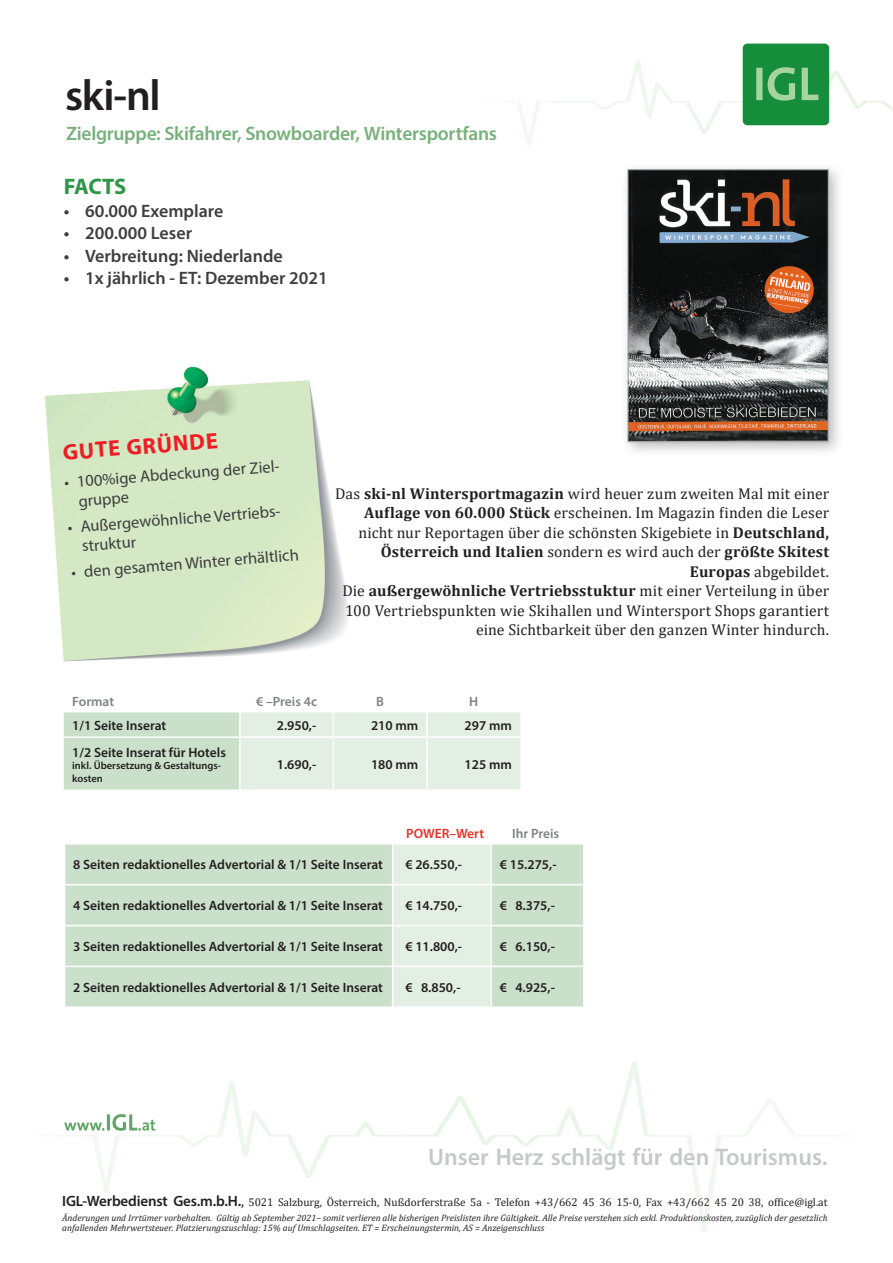
<style>
.page{position:relative;width:893px;height:1263px;background:#fff}
.page>*{position:absolute;margin:0;border:0;box-sizing:border-box;transform-origin:0 0}
.Head_schwarz{font:600 43.5px "Myriad Pro";color:#231f20}
.t1{font:600 24px "Myriad Pro";color:#c7c8ca}
.t2{font:700 22.5px "Myriad Pro";color:#ee1d23}
.Facts{font:700 22.5px "Myriad Pro";letter-spacing:-.015em;color:#2e9647}
.Head_schwarz-2{font:600 19.5px "Myriad Pro";letter-spacing:-.015em;color:#77b17a}
.t3{font:600 18px "Myriad Pro";color:#3e3e3f}
.t4{font:16.5px/18.8px "Myriad Pro";color:#3e3e3f}
.Fließ{font:15.75px/19.5px "Cambria";letter-spacing:.005em;color:#231f20;text-align:right}
.t5{font:600 13.5px "Myriad Pro";color:#231f20}
.t6{font:600 13.5px "Myriad Pro";color:#808285}
.t7{font:600 13.5px "Myriad Pro";color:#e53025}
.t8{font:11.25px "Cambria";color:#231f20}
.t9{font:600 10.5px/12.6px "Myriad Pro";color:#231f20}
.t10{font:italic 9.3px/10.5px "Cambria";color:#231f20}
.s1{font-weight:700}
.s2{font-family:"Myriad Pro";font-weight:600;font-size:15px}
.s3{font-size:15px}
</style>
<div class="page">
<svg style="left:57px;top:1061px;width:779px;height:171px"></svg>
<div style="left:743px;top:44px;width:86px;height:81px;background:#168d3b;border-radius:5px"></div>
<svg style="left:510px;top:60px;width:383px;height:85px"></svg>
<img style="left:44px;top:366px;width:304px;height:296px">
<svg style="left:64px;top:712px;width:456px;height:77px;background:#dae9d9"></svg>
<hr style="left:426px;top:712px;width:2px;height:24px;background:#fff">
<hr style="left:64px;top:736px;width:176px;height:2px;background:#fff">
<hr style="left:240px;top:736px;width:93px;height:2px;background:#fff">
<hr style="left:239px;top:738px;width:2px;height:51px;background:#fff">
<hr style="left:333px;top:736px;width:94px;height:2px;background:#fff">
<hr style="left:333px;top:738px;width:1px;height:51px;background:#fff">
<hr style="left:427px;top:736px;width:93px;height:2px;background:#fff">
<hr style="left:426px;top:738px;width:2px;height:51px;background:#fff">
<div style="left:620px;top:162px;width:224px;height:296px;background:#231f20;opacity:.3"></div>
<img style="left:630px;top:171px;width:196px;height:269px">
<div style="left:628px;top:169px;width:200px;height:273px;border:1px solid #939598"></div>
<div style="left:65px;top:844px;width:518px;height:162px;background:#cbe0cb"></div>
<div style="left:393px;top:844px;width:97px;height:162px;background:#e4efe3"></div>
<hr style="left:392px;top:844px;width:1px;height:40px;background:#fff">
<hr style="left:490px;top:844px;width:2px;height:40px;background:#fff">
<hr style="left:64px;top:884px;width:329px;height:1px;background:#fff">
<hr style="left:393px;top:884px;width:98px;height:1px;background:#fff">
<hr style="left:392px;top:885px;width:1px;height:40px;background:#fff">
<hr style="left:491px;top:884px;width:94px;height:1px;background:#fff">
<hr style="left:490px;top:885px;width:2px;height:40px;background:#fff">
<hr style="left:64px;top:925px;width:329px;height:1px;background:#fff">
<hr style="left:393px;top:925px;width:98px;height:1px;background:#fff">
<hr style="left:392px;top:926px;width:1px;height:40px;background:#fff">
<hr style="left:491px;top:925px;width:94px;height:1px;background:#fff">
<hr style="left:490px;top:926px;width:2px;height:40px;background:#fff">
<hr style="left:64px;top:966px;width:329px;height:1px;background:#fff">
<hr style="left:393px;top:966px;width:98px;height:1px;background:#fff">
<hr style="left:392px;top:967px;width:1px;height:39px;background:#fff">
<hr style="left:491px;top:966px;width:94px;height:1px;background:#fff">
<hr style="left:490px;top:967px;width:2px;height:39px;background:#fff">
<p class="Head_schwarz" style="left:65px;top:68px;width:97px">ski-nl</p>
<p class="Head_schwarz-2" style="left:66px;top:121px;width:432px">Zielgruppe: Skifahrer, Snowboarder, Wintersportfans</p>
<p class="Facts" style="left:64px;top:172px;width:64px">FACTS</p>
<p class="t3" style="left:64px;top:199px;width:161px">• 60.000 Exemplare</p>
<p class="t3" style="left:64px;top:222px;width:130px">• 200.000 Leser</p>
<p class="t3" style="left:64px;top:244px;width:221px">• Verbreitung: Niederlande</p>
<p class="t3" style="left:64px;top:267px;width:265px">• 1x jährlich - ET: Dezember 2021</p>
<h3 class="t2" style="left:62px;top:438px;width:157px;rotate:-5deg">GUTE GRÜNDE</h3>
<p class="t4" style="left:76px;top:473px;width:208px;text-indent:-13px;rotate:-5deg">• 100%ige Abdeckung der Ziel&shy;gruppe</p>
<p class="t4" style="left:80px;top:518px;width:205px;text-indent:-13px;rotate:-5deg">• Außergewöhnliche Vertriebs&shy;struktur</p>
<p class="t4" style="left:71px;top:564px;width:230px;rotate:-5deg">• den gesamten Winter erhältlich</p>
<p class="Fließ" style="left:335px;top:484px;width:496px">Das <span class="s1">ski-nl Wintersportmagazin</span> wird heuer zum zweiten Mal mit einer <span class="s1">Auflage von 60.000 Stück</span> erscheinen. Im Magazin finden die Leser nicht nur Reportagen über die schönsten Skigebiete in <span class="s1">Deutschland, Österreich und Italien</span> sondern es wird auch der <span class="s1">größte Skitest Europas</span> abgebildet.</p>
<p class="Fließ" style="left:342px;top:581px;width:488px">Die <span class="s1">außergewöhnliche Vertriebsstuktur</span> mit einer Verteilung in über<br>100 Vertriebspunkten wie Skihallen und Wintersport Shops garantiert eine Sichtbarkeit über den ganzen Winter hindurch.</p>
<p class="t6" style="left:72px;top:693px;width:43px">Format</p>
<p class="t6" style="left:256px;top:693px;width:62px">€ –Preis 4c</p>
<p class="t6" style="left:376px;top:693px;width:9px">B</p>
<p class="t6" style="left:469px;top:693px;width:11px">H</p>
<p class="t5" style="left:72px;top:717px;width:95px">1/1 Seite Inserat</p>
<p class="t5" style="left:277px;top:717px;width:41px">2.950,-</p>
<p class="t5" style="left:371px;top:717px;width:49px">210 mm</p>
<p class="t5" style="left:465px;top:717px;width:49px">297 mm</p>
<p class="t5" style="left:72px;top:744px;width:155px">1/2 Seite Inserat für Hotels</p>
<p class="t9" style="left:72px;top:759px;width:150px">inkl. Übersetzung &amp; Gestaltungs&shy;kosten</p>
<p class="t5" style="left:277px;top:756px;width:41px">1.690,-</p>
<p class="t5" style="left:371px;top:756px;width:49px">180 mm</p>
<p class="t5" style="left:465px;top:756px;width:49px">125 mm</p>
<p class="t7" style="left:406px;top:825px;width:79px">POWER–Wert</p>
<p class="t6" style="left:512px;top:825px;width:49px">Ihr Preis</p>
<p class="t5" style="left:73px;top:856px;width:311px">8 Seiten redaktionelles Advertorial &amp; 1/1 Seite Inserat</p>
<p class="t5" style="left:405px;top:856px;width:58px">€ 26.550,-</p>
<p class="t5" style="left:500px;top:856px;width:58px">€ 15.275,-</p>
<p class="t5" style="left:73px;top:897px;width:311px">4 Seiten redaktionelles Advertorial &amp; 1/1 Seite Inserat</p>
<p class="t5" style="left:405px;top:897px;width:58px">€ 14.750,-</p>
<p class="t5" style="left:500px;top:897px;width:57px">€ 8.375,-</p>
<p class="t5" style="left:73px;top:938px;width:311px">3 Seiten redaktionelles Advertorial &amp; 1/1 Seite Inserat</p>
<p class="t5" style="left:405px;top:938px;width:58px">€ 11.800,-</p>
<p class="t5" style="left:500px;top:938px;width:57px">€ 6.150,-</p>
<p class="t5" style="left:73px;top:979px;width:311px">2 Seiten redaktionelles Advertorial &amp; 1/1 Seite Inserat</p>
<p class="t5" style="left:405px;top:979px;width:57px">€ 8.850,-</p>
<p class="t5" style="left:500px;top:979px;width:57px">€ 4.925,-</p>
<h2 class="t1" style="left:428px;top:1141px;width:401px">Unser Herz schlägt für den Tourismus.</h2>
<p class="t8" style="left:62px;top:1195px;width:767px"><span class="s2">IGL-Werbedienst Ges.m.b.H.</span><span class="s3">,</span> 5021 Salzburg, Österreich, Nußdorferstraße 5a - Telefon +43/662 45 36 15-0, Fax +43/662 45 20 38, office@igl.at</p>
<p class="t10" style="left:62px;top:1212px;width:767px">Änderungen und Irrtümer vorbehalten. Gültig ab September 2021– somit verlieren alle bisherigen Preislisten ihre Gültigkeit. Alle Preise verstehen sich exkl. Produktionskosten, zuzüglich der gesetzlich anfallenden Mehrwertsteuer. Platzierungszuschlag: 15% auf Umschlagseiten. ET = Erscheinungstermin, AS = Anzeigenschluss</p>
</div>
